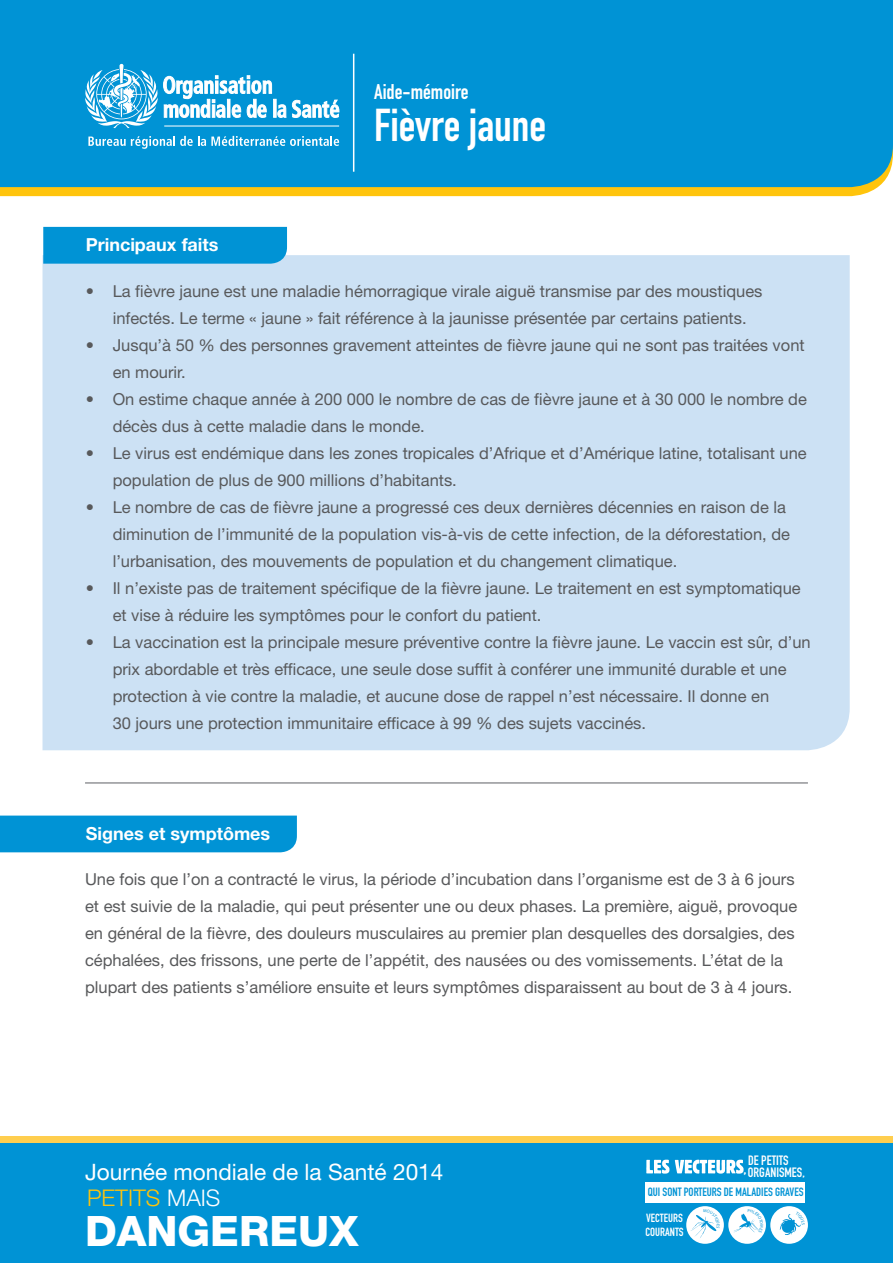
<style>
.page{position:relative;width:893px;height:1263px;background:#fff}
.page>*{position:absolute;margin:0;border:0;box-sizing:border-box;transform-origin:0 0}
.t1{font:45.45px "DIN Engschrift Std";color:#fff}
.t2{font:800 42px "Helvetica Neue LT Std";color:#fff}
.t3{font:300 22.95px "Helvetica Neue LT Std";color:#ffc40c}
.t4{font:22.65px "Helvetica Neue LT Std";color:#fff}
.t5{font:21px "DIN Engschrift Std";color:#fff}
.t6{font:700 18px "Helvetica Neue LT Std";color:#fff}
.t7{font:16.5px/27px "Helvetica Neue LT Std";color:#58595b}
.t8{font:16.5px "DIN Engschrift Std";color:#fff}
.t9{font:13.35px "DIN Engschrift Std";color:#fff}
.t10{font:11.85px "DIN Engschrift Std";color:#0093d5}
.t11{font:11.7px/14.1px "DIN Engschrift Std";color:#fff}
.s1{color:#fff}
</style>
<div class="page">
<svg style="left:0;top:187px;width:878px;height:9px;background:#fbc310"></svg>
<div style="left:0;top:0;width:893px;height:187px;background:#0093d5"></div>
<hr style="left:353px;top:54px;width:1px;height:118px;background:#fff">
<div style="left:0;top:1136px;width:893px;height:120px;background:#ffce4e"></div>
<div style="left:0;top:1143px;width:893px;height:120px;background:#0093d5"></div>
<svg style="left:84px;top:64px;width:202px;height:64px"></svg>
<svg style="left:292px;top:99px;width:47px;height:19px"></svg>
<hr style="left:164px;top:125px;width:175px;height:2px;background:#fff">
<svg style="left:88px;top:136px;width:251px;height:13px;background:#44afe0"></svg>
<div style="left:646px;top:1182px;width:159px;height:21px;background:#fff"></div>
<div style="left:686px;top:1206px;width:38px;height:38px;background:#fff;border-radius:50%"></div>
<div style="left:770px;top:1206px;width:38px;height:38px;background:#fff;border-radius:50%"></div>
<div style="left:728px;top:1206px;width:38px;height:38px;background:#fff;border-radius:50%"></div>
<svg style="left:646px;top:1160px;width:98px;height:13px"></svg>
<div style="left:43px;top:255px;width:807px;height:495px;background:#cce1f4"></div>
<div style="left:43px;top:227px;width:244px;height:37px;background:#0093d5"></div>
<hr style="left:85px;top:782px;width:723px;height:2px;background:#939598">
<div style="left:0;top:815px;width:297px;height:37px;background:#0093d5"></div>
<svg style="left:780px;top:1211px;width:25px;height:24px"></svg>
<svg style="left:734px;top:1209px;width:29px;height:24px"></svg>
<svg style="left:690px;top:1209px;width:30px;height:29px"></svg>
<p class="t5" style="left:374px;top:79px;width:96px">Aide-mémoire</p>
<p class="t6" style="left:86px;top:233px;width:134px">Principaux faits</p>
<h1 class="t1" style="left:374px;top:99px;width:174px">Fièvre jaune</h1>
<p class="t7" style="left:86px;top:277px;width:10px">•</p>
<p class="t7" style="left:86px;top:331px;width:10px">•</p>
<p class="t7" style="left:86px;top:385px;width:10px">•</p>
<p class="t7" style="left:86px;top:439px;width:10px">•</p>
<p class="t7" style="left:86px;top:493px;width:10px">•</p>
<p class="t7" style="left:86px;top:574px;width:10px">•</p>
<p class="t7" style="left:86px;top:628px;width:10px">•</p>
<p class="t7" style="left:113px;top:277px;width:651px">La fièvre jaune est une maladie hémorragique virale aiguë transmise par des moustiques</p>
<p class="t7" style="left:113px;top:304px;width:693px">infectés. Le terme « jaune » fait référence à la jaunisse présentée par certains patients.<br>Jusqu à’ 50 % des personnes gravement atteintes de fièvre jaune qui ne sont pas traitées vont</p>
<p class="t7" style="left:113px;top:358px;width:696px">en mourir.<br>On estime chaque année à 200 000 le nombre de cas de fièvre jaune et à 30 000 le nombre de</p>
<p class="t7" style="left:113px;top:412px;width:696px">décès dus à cette maladie dans le monde.<br>Le virus est endémique dans les zones tropicales ’d Afrique et ’d Amérique latine, totalisant une</p>
<p class="t7" style="left:113px;top:466px;width:675px">population de plus de 900 millions ’d habitants.<br>Le nombre de cas de fièvre jaune a progressé ces deux dernières décennies en raison de la</p>
<p class="t7" style="left:113px;top:520px;width:690px">diminution de ’l immunité de la population vis -à- vis de cette infection, de la déforestation, de<br>’l urbanisation, des mouvements de population et du changement climatique.<br>Il ’n existe pas de traitement spécifique de la fièvre jaune. Le traitement en est symptomatique</p>
<p class="t7" style="left:113px;top:601px;width:700px">et vise à réduire les symptômes pour le confort du patient.<br>La vaccination est la principale mesure préventive contre la fièvre jaune. Le vaccin est sûr ’d, u n</p>
<p class="t7" style="left:113px;top:655px;width:675px">prix abordable et très efficace, une seule dose suffit à conférer une immunité durable et une protection à vie contre la maladie, et aucune dose de rappel ’n est nécessaire. Il donne en<br>30 jours une protection immunitaire efficace à 99 % des sujets vaccinés.</p>
<p class="t6" style="left:86px;top:823px;width:186px">Signes et symptômes</p>
<p class="t7" style="left:85px;top:866px;width:714px">Une fois que ’l on a contracté le virus, la période ’d incubation dans ’l organisme est de 3 à 6 jours et est suivie de la maladie, qui peut présenter une ou deux phases. La première, aiguë, provoque en général de la fièvre, des douleurs musculaires au premier plan desquelles des dorsalgies, des céphalées, des frissons, une perte de ’l appétit, des nausées ou des vomissements ’ L. état de la plupart des patients ’s améliore ensuite et leurs symptômes disparaissent au bout de 3 à 4 jours.</p>
<h3 class="t4" style="left:85px;top:1158px;width:360px">Journée mondiale de la Santé 2014</h3>
<h2 class="t2" style="left:85px;top:1206px;width:275px">DANGEREUX</h2>
<h3 class="t3" style="left:87px;top:1184px;width:135px">PETITS <span class="s1">MAIS</span></h3>
<p class="t9" style="left:748px;top:1152px;width:42px">DE PETITS</p>
<p class="t10" style="left:648px;top:1185px;width:157px">QUI SONT PORTEURS DE MALADIES GRAVES</p>
<p class="t11" style="left:645px;top:1211px;width:40px">VECTEURS<br>COURANTS</p>
<p class="t9" style="left:748px;top:1164px;width:58px">ORGANISMES,</p>
<p class="t8" style="left:743px;top:1158px;width:5px">,</p>
</div>
